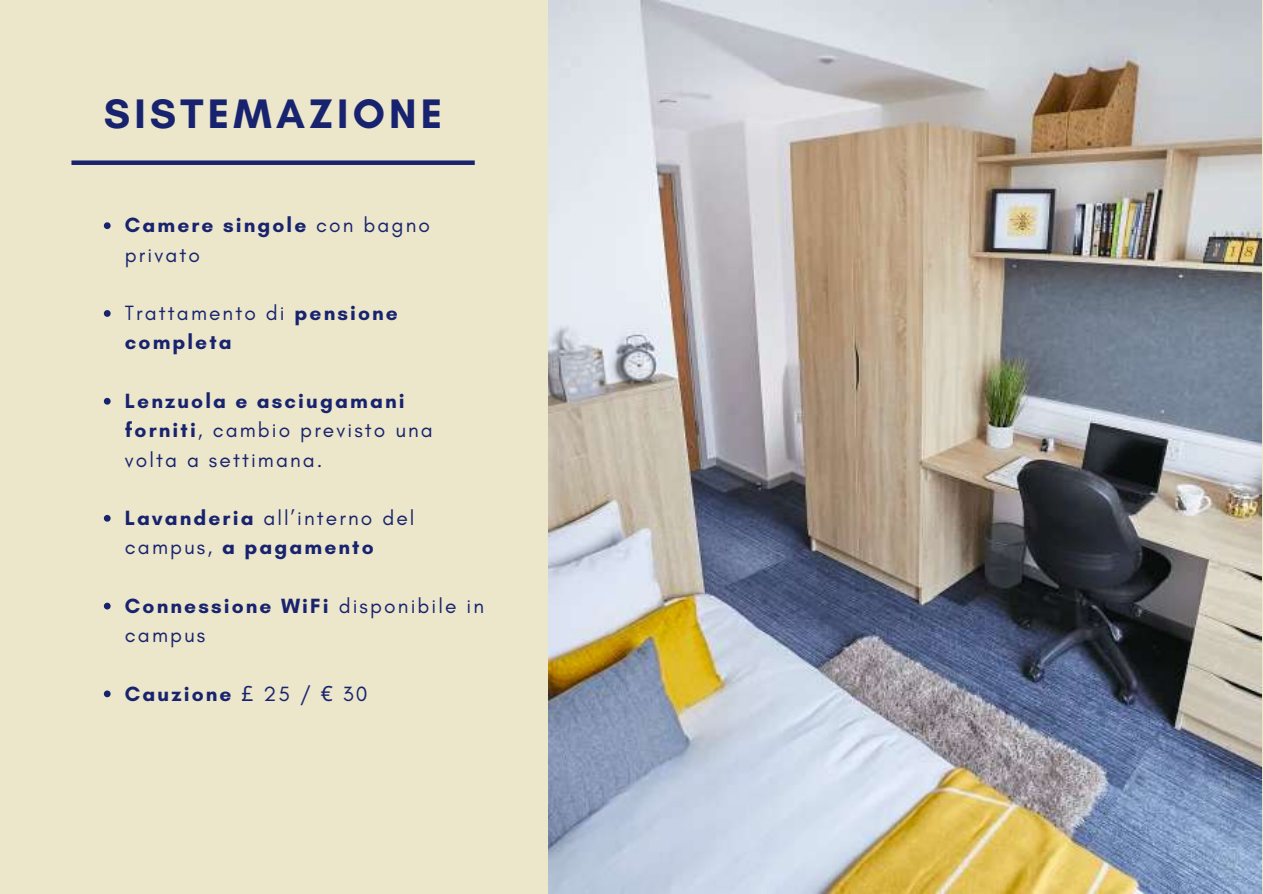
<style>
.page{position:relative;width:1263px;height:894px;background:#fff}
.page>*{position:absolute;margin:0;border:0;box-sizing:border-box;transform-origin:0 0}
.t1{font:700 42px "Glacial Indifference";letter-spacing:.1em;color:#17236f}
.t2{font:21px/29.2px "Glacial Indifference";letter-spacing:.1em;color:#17236f}
.t3{font:700 21px/29.2px "Glacial Indifference";letter-spacing:.1em;color:#17236f}
.s1{font-weight:700}
.s2{font-weight:400}
.s3{font-family:"Noto Sans";font-weight:400}
</style>
<div class="page">
<div style="left:0;top:0;width:1263px;height:893px;background:#ece6ca"></div>
<img style="left:549px;top:0;width:713px;height:893px">
<svg style="left:104px;top:222px;width:7px;height:7px"></svg>
<svg style="left:104px;top:310px;width:7px;height:7px"></svg>
<svg style="left:104px;top:398px;width:7px;height:6px"></svg>
<svg style="left:104px;top:514px;width:7px;height:7px"></svg>
<svg style="left:104px;top:602px;width:7px;height:7px"></svg>
<svg style="left:104px;top:690px;width:7px;height:7px"></svg>
<div style="left:71px;top:160px;width:404px;height:5px;background:#17236f"></div>
<h1 class="t1" style="left:104px;top:88px;width:340px">SISTEMAZIONE</h1>
<p class="t2" style="left:125px;top:210px;width:307px"><span class="s1">Camere singole</span> con bagno privato</p>
<p class="t3" style="left:125px;top:298px;width:275px"><span class="s2">Trattamento di</span> pensione completa</p>
<p class="t2" style="left:125px;top:386px;width:309px"><span class="s1">Lenzuola e asciugamani forniti</span>, cambio previsto una volta a settimana.</p>
<p class="t2" style="left:125px;top:503px;width:291px"><span class="s1">Lavanderia</span> all’interno del campus, <span class="s1">a pagamento</span></p>
<p class="t2" style="left:125px;top:590px;width:361px"><span class="s1">Connessione WiFi</span> disponibile in campus</p>
<p class="t3" style="left:125px;top:678px;width:244px">Cauzione <span class="s3">£</span> <span class="s2">25 /</span> <span class="s3">€</span> <span class="s2">30</span></p>
</div>
